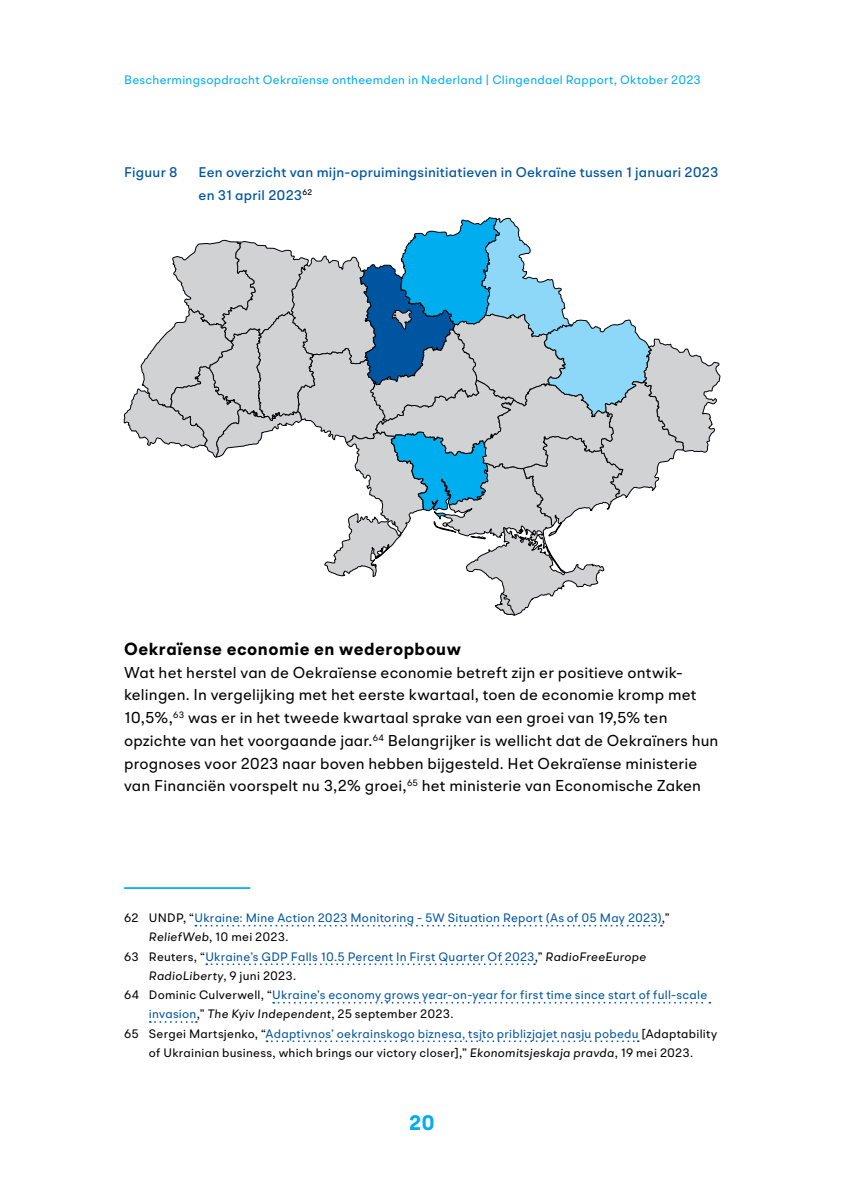
<style>
.page{position:relative;width:844px;height:1191px;background:#fff}
.page>*{position:absolute;margin:0;border:0;box-sizing:border-box;transform-origin:0 0}
.t1{font:700 21px "BR Omega";color:#00aeef}
.t2{font:700 17.5px "BR Omega";letter-spacing:.03em;color:#000}
.P_H{font:15.75px/22.8px "BR Omega";letter-spacing:.01em;color:#000}
.Caption_F{font:500 14px/22.8px "BR Omega";letter-spacing:.015em;color:#0055a0}
.Footnote{font:12.25px/19.2px "BR Omega";letter-spacing:.02em;color:#0055a0}
.Footnote-2{font:12.25px/19.2px "BR Omega";letter-spacing:.02em;color:#000;text-align:center}
.t3{font:12.25px "BR Omega";letter-spacing:.02em;color:#00aeef}
.s1{color:#000}
.s2{font-style:italic;color:#000}
.s3{color:#0055a0}
.s4{font-style:italic}
</style>
<div class="page">
<svg style="left:124px;top:218px;width:596px;height:397px"></svg>
<hr style="left:124px;top:887px;width:126px;height:2px;background:#00aeef">
<svg style="left:195px;top:924px;width:466px;height:2px"></svg>
<svg style="left:206px;top:963px;width:329px;height:2px"></svg>
<svg style="left:273px;top:1001px;width:437px;height:2px"></svg>
<svg style="left:150px;top:1021px;width:47px;height:1px"></svg>
<svg style="left:266px;top:1040px;width:372px;height:2px"></svg>
<p class="t3" style="left:124px;top:72px;width:578px">Beschermingsopdracht Oekraïense ontheemden in Nederland | Clingendael Rapport, Oktober 2023</p>
<p class="Caption_F" style="left:124px;top:160px;width:55px">Figuur 8</p>
<p class="Caption_F" style="left:198px;top:160px;width:521px">Een overzicht van mijn-opruimingsinitiatieven in Oekraïne tussen 1 januari 2023 en 31 april 2023<sup>62</sup></p>
<h3 class="t2" style="left:124px;top:637px;width:338px">Oekraïense economie en wederopbouw</h3>
<p class="P_H" style="left:124px;top:660px;width:595px">Wat het herstel van de Oekraïense economie betreft zijn er positieve ontwik&shy;kelingen. In vergelijking met het eerste kwartaal, toen de economie kromp met 10,5%,<sup>63</sup> was er in het tweede kwartaal sprake van een groei van 19,5% ten opzichte van het voorgaande jaar.<sup>64</sup> Belangrijker is wellicht dat de Oekraïners hun prognoses voor 2023 naar boven hebben bijgesteld. Het Oekraïense ministerie van Financiën voorspelt nu 3,2% groei,<sup>65</sup> het ministerie van Economische Zaken</p>
<p class="Footnote" style="left:149px;top:908px;width:522px;text-indent:-25px"><span class="s1">62 UNDP, “</span>Ukraine: Mine Action 2023 Monitoring - 5W Situation Report (As of 05 May 2023)<span class="s1">,”<br></span><span class="s2">ReliefWeb</span><span class="s1">, 10 mei 2023.</span></p>
<p class="Footnote" style="left:149px;top:946px;width:498px;text-indent:-25px"><span class="s1">63 Reuters, “</span>Ukraine’s GDP Falls 10.5 Percent In First Quarter Of 2023<span class="s1">,”</span> <span class="s2">RadioFreeEurope<br>RadioLiberty</span><span class="s1">, 9 juni 2023.</span></p>
<p class="Footnote" style="left:149px;top:985px;width:559px;text-indent:-25px"><span class="s1">64 Dominic Culverwell, “</span>Ukraine’s economy grows year-on-year for first time since start of full-scale invasion<span class="s1">,”</span> <span class="s2">The Kyiv Independent</span><span class="s1">, 25 september 2023.</span></p>
<p class="Footnote-2" style="left:124px;top:1023px;width:594px">65 Sergei Martsjenko, “<span class="s3">Adaptivnos’ oekrainskogo biznesa, tsjto priblizjajet nasju pobedu</span> [Adaptability of Ukrainian business, which brings our victory closer],” <span class="s4">Ekonomitsjeskaja pravda</span>, 19 mei 2023.</p>
<h1 class="t1" style="left:409px;top:1109px;width:27px">20</h1>
</div>
